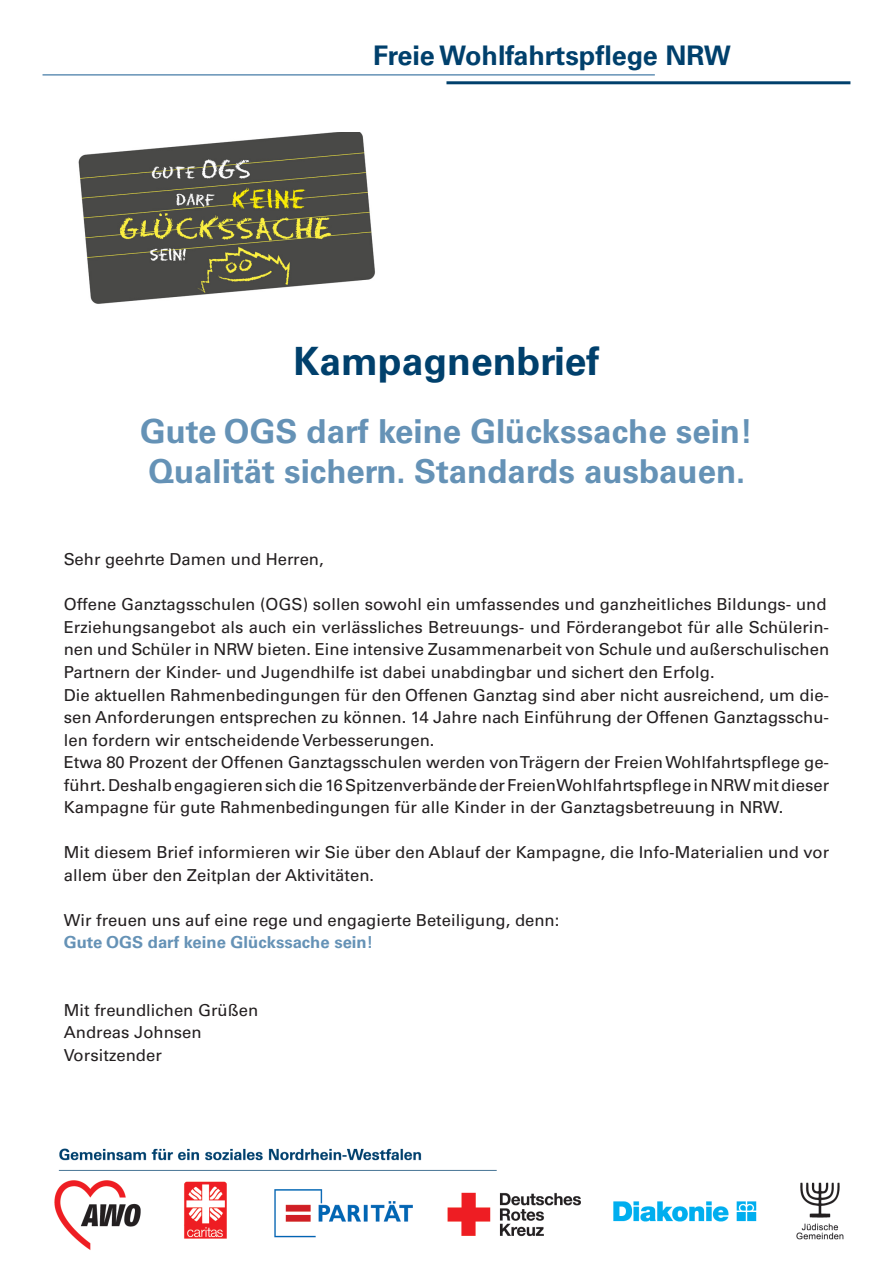
<style>
.page{position:relative;width:893px;height:1263px;background:#fff}
.page>*{position:absolute;margin:0;border:0;box-sizing:border-box;transform-origin:0 0}
.t1{font:700 39px "Univers LT Pro 65";color:#00406c}
.t2{font:700 33px/39.6px "Univers LT Pro 65";color:#6592b6}
.t3{font:700 27px "Univers LT Pro 65";color:#00406c}
.t4{font:16.5px/22.5px "Univers LT Pro 55 Roman";color:#231f20}
.t5{font:700 16.5px "Univers LT Pro 65";color:#6592b6}
</style>
<div class="page">
<img style="left:54px;top:1148px;width:790px;height:102px">
<hr style="left:43px;top:74px;width:612px;height:2px;background:#6592b6">
<hr style="left:446px;top:81px;width:404px;height:3px;background:#00406c">
<img style="left:78px;top:132px;width:297px;height:172px">
<h3 class="t3" style="left:373px;top:40px;width:359px">Freie Wohlfahrtspflege NRW</h3>
<h1 class="t1" style="left:293px;top:338px;width:308px">Kampagnenbrief</h1>
<h2 class="t2" style="left:140px;top:412px;width:614px">Gute OGS darf keine Glückssache sein!<br>Qualität sichern. Standards ausbauen.</h2>
<p class="t4" style="left:64px;top:548px;width:261px">Sehr geehrte Damen und Herren,</p>
<p class="t4" style="left:64px;top:593px;width:767px">Offene Ganztagsschulen (OGS) sollen sowohl ein umfassendes und ganzheitliches Bildungs- und Erziehungsangebot als auch ein verlässliches Betreuungs- und Förderangebot für alle Schülerin&shy;nen und Schüler in NRW bieten. Eine intensive Zusammenarbeit von Schule und außerschulischen Partnern der Kinder- und Jugendhilfe ist dabei unabdingbar und sichert den Erfolg.<br>Die aktuellen Rahmenbedingungen für den Offenen Ganztag sind aber nicht ausreichend, um die&shy;sen Anforderungen entsprechen zu können. 14 Jahre nach Einführung der Offenen Ganztagsschu&shy;len fordern wir entscheidende Verbesserungen.<br>Etwa 80 Prozent der Offenen Ganztagsschulen werden von Trägern der Freien Wohlfahrtspflege ge&shy;führt. Deshalb engagieren sich die 16 Spitzenverbände der Freien Wohlfahrtspflege in NRW mit dieser Kampagne für gute Rahmenbedingungen für alle Kinder in der Ganztagsbetreuung in NRW.</p>
<p class="t4" style="left:64px;top:841px;width:767px">Mit diesem Brief informieren wir Sie über den Ablauf der Kampagne, die Info-Materialien und vor allem über den Zeitplan der Aktivitäten.</p>
<p class="t4" style="left:64px;top:908px;width:497px">Wir freuen uns auf eine rege und engagierte Beteiligung, denn:</p>
<p class="t5" style="left:64px;top:932px;width:311px">Gute OGS darf keine Glückssache sein!</p>
<p class="t4" style="left:64px;top:998px;width:196px">Mit freundlichen Grüßen<br>Andreas Johnsen<br>Vorsitzender</p>
</div>
